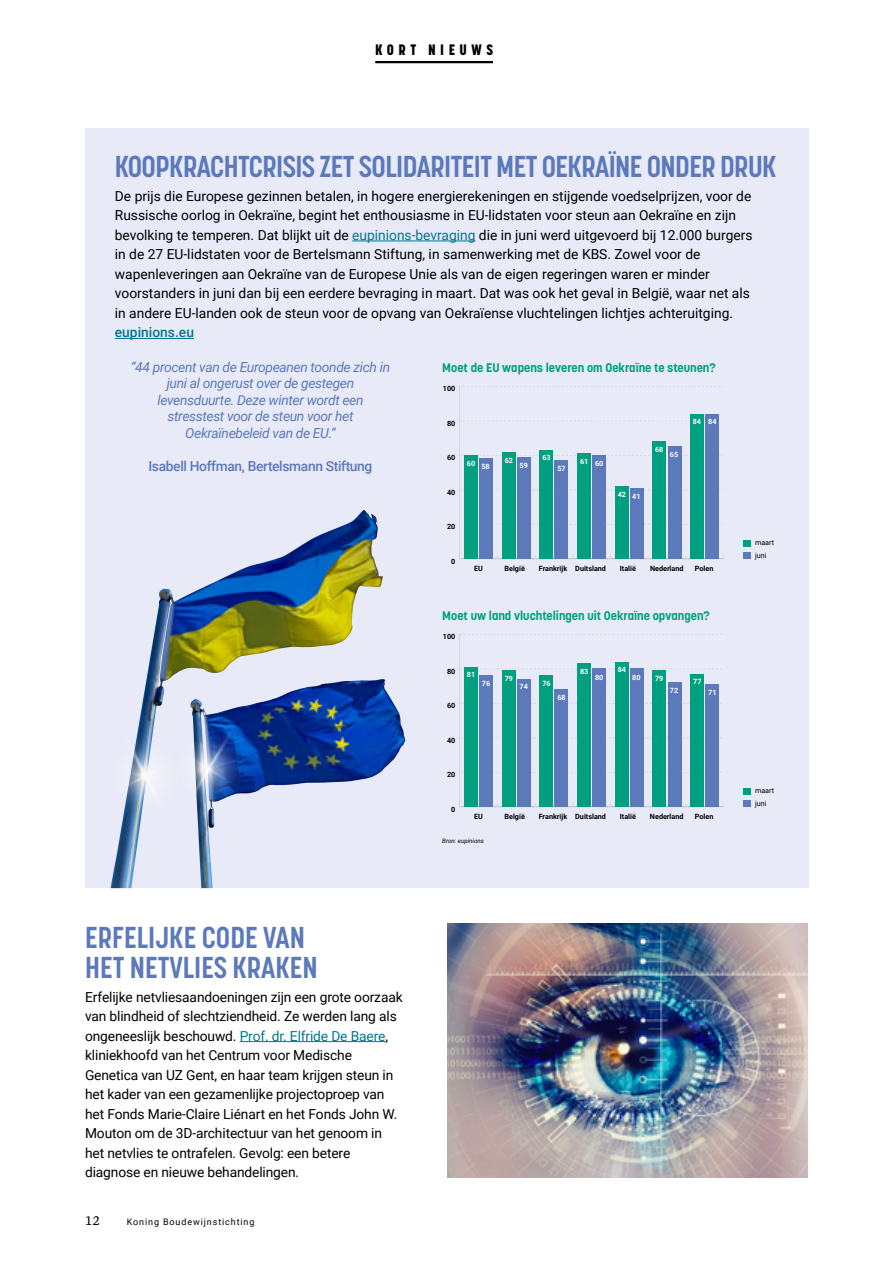
<style>
.page{position:relative;width:893px;height:1263px;background:#fff}
.page>*{position:absolute;margin:0;border:0;box-sizing:border-box;transform-origin:0 0}
.t1{font:700 30px "Korolev Condensed";letter-spacing:-.02em;color:#5c79bb}
.t2{font:700 30px/30px "Korolev Condensed";color:#5c79bb}
.t3{font:800 15px "Korolev Condensed";letter-spacing:.3em;color:#000}
.t4{font:15px "Neuton";color:#000}
.t5{font:13.8px/19.5px "Roboto";color:#000}
.t6{font:italic 13.8px/16.5px "Roboto";letter-spacing:-.025em;color:#5c79bb;text-align:center}
.t7{font:500 13.8px "Roboto";letter-spacing:-.025em;color:#5c79bb}
.t8{font:500 13.8px "Roboto";color:#00778e}
.t9{font:700 12.45px "Korolev";color:#009f80}
.t10{font:9px "Roboto";letter-spacing:.1em;color:#000}
.t11{font:700 7.2px "Roboto";color:#000}
.t12{font:700 7.2px "Roboto";color:#fff}
.t13{font:7.2px "Roboto";color:#000}
.t14{font:italic 6.15px "Roboto";color:#000}
.s1{color:#00778e}
</style>
<div class="page">
<div style="left:85px;top:128px;width:723px;height:760px;background:#e8eaf7"></div>
<hr style="left:240px;top:1041px;width:145px;height:1px;background:#00778e">
<hr style="left:352px;top:241px;width:124px;height:1px;background:#00778e">
<hr style="left:115px;top:338px;width:79px;height:1px;background:#00778e">
<hr style="left:375px;top:61px;width:118px;height:2px;background:#000">
<hr style="left:460px;top:559px;width:264px;height:1px;background:#dadada">
<hr style="left:459px;top:386px;width:1px;height:173px;background:#dadada">
<svg style="left:460px;top:524px;width:263px;height:1px"></svg>
<svg style="left:463px;top:490px;width:257px;height:1px"></svg>
<svg style="left:460px;top:455px;width:263px;height:1px"></svg>
<svg style="left:463px;top:421px;width:257px;height:1px"></svg>
<svg style="left:460px;top:386px;width:263px;height:1px"></svg>
<div style="left:744px;top:552px;width:7px;height:7px;background:#5c79bb"></div>
<div style="left:479px;top:459px;width:14px;height:100px;background:#5c79bb"></div>
<div style="left:517px;top:457px;width:13px;height:102px;background:#5c79bb"></div>
<div style="left:555px;top:461px;width:13px;height:98px;background:#5c79bb"></div>
<div style="left:592px;top:455px;width:14px;height:104px;background:#5c79bb"></div>
<div style="left:630px;top:488px;width:14px;height:71px;background:#5c79bb"></div>
<div style="left:668px;top:447px;width:13px;height:112px;background:#5c79bb"></div>
<div style="left:705px;top:414px;width:14px;height:145px;background:#5c79bb"></div>
<div style="left:744px;top:540px;width:7px;height:7px;background:#009f80"></div>
<div style="left:464px;top:455px;width:14px;height:104px;background:#009f80"></div>
<div style="left:502px;top:452px;width:13px;height:107px;background:#009f80"></div>
<div style="left:539px;top:450px;width:14px;height:109px;background:#009f80"></div>
<div style="left:577px;top:454px;width:14px;height:105px;background:#009f80"></div>
<div style="left:615px;top:486px;width:13px;height:73px;background:#009f80"></div>
<div style="left:653px;top:442px;width:13px;height:117px;background:#009f80"></div>
<div style="left:690px;top:414px;width:14px;height:145px;background:#009f80"></div>
<hr style="left:460px;top:807px;width:264px;height:1px;background:#dadada">
<hr style="left:459px;top:634px;width:1px;height:173px;background:#dadada">
<svg style="left:460px;top:772px;width:262px;height:1px"></svg>
<svg style="left:460px;top:738px;width:262px;height:1px"></svg>
<svg style="left:460px;top:703px;width:262px;height:1px"></svg>
<svg style="left:460px;top:669px;width:262px;height:1px"></svg>
<svg style="left:460px;top:634px;width:262px;height:1px"></svg>
<div style="left:479px;top:676px;width:14px;height:131px;background:#5c79bb"></div>
<div style="left:517px;top:679px;width:13px;height:128px;background:#5c79bb"></div>
<div style="left:555px;top:690px;width:13px;height:117px;background:#5c79bb"></div>
<div style="left:592px;top:669px;width:14px;height:138px;background:#5c79bb"></div>
<div style="left:630px;top:669px;width:14px;height:138px;background:#5c79bb"></div>
<div style="left:668px;top:683px;width:13px;height:124px;background:#5c79bb"></div>
<div style="left:705px;top:684px;width:14px;height:123px;background:#5c79bb"></div>
<div style="left:464px;top:667px;width:14px;height:140px;background:#009f80"></div>
<div style="left:502px;top:671px;width:13px;height:136px;background:#009f80"></div>
<div style="left:539px;top:676px;width:14px;height:131px;background:#009f80"></div>
<div style="left:577px;top:664px;width:14px;height:143px;background:#009f80"></div>
<div style="left:615px;top:662px;width:13px;height:145px;background:#009f80"></div>
<div style="left:653px;top:671px;width:13px;height:136px;background:#009f80"></div>
<div style="left:690px;top:674px;width:14px;height:133px;background:#009f80"></div>
<div style="left:744px;top:800px;width:7px;height:7px;background:#5c79bb"></div>
<div style="left:744px;top:788px;width:7px;height:7px;background:#009f80"></div>
<img style="left:448px;top:924px;width:360px;height:253px">
<img style="left:110px;top:510px;width:273px;height:378px">
<img style="left:190px;top:680px;width:215px;height:208px">
<img style="left:110px;top:675px;width:134px;height:204px">
<img style="left:121px;top:679px;width:176px;height:185px">
<p class="t3" style="left:375px;top:40px;width:119px">KORT NIEUWS</p>
<h1 class="t1" style="left:115px;top:149px;width:663px">KOOPKRACHTCRISIS ZET SOLIDARITEIT MET OEKRAÏNE ONDER DRUK</h1>
<p class="t5" style="left:115px;top:186px;width:639px">De prijs die Europese gezinnen betalen, in hogere energierekeningen en stijgende voedselprijzen, voor de Russische oorlog in Oekraïne, begint het enthousiasme in EU-lidstaten voor steun aan Oekraïne en zijn bevolking te temperen. Dat blijkt uit de <span class="s1">eupinions-bevraging</span> die in juni werd uitgevoerd bij 12.000 burgers in de 27 EU-lidstaten voor de Bertelsmann Stiftung, in samenwerking met de KBS. Zowel voor de wapenleveringen aan Oekraïne van de Europese Unie als van de eigen regeringen waren er minder voorstanders in juni dan bij een eerdere bevraging in maart. Dat was ook het geval in België, waar net als in andere EU-landen ook de steun voor de opvang van Oekraïense vluchtelingen lichtjes achteruitging.</p>
<p class="t8" style="left:115px;top:323px;width:81px">eupinions.eu</p>
<p class="t6" style="left:131px;top:358px;width:261px">“44 procent van de Europeanen toonde zich in juni al ongerust over de gestegen levensduurte. Deze winter wordt een stresstest voor de steun voor het Oekraïnebeleid van de EU.”</p>
<p class="t7" style="left:148px;top:456px;width:226px">Isabell Hoffman, Bertelsmann Stiftung</p>
<h1 class="t2" style="left:85px;top:922px;width:234px">ERFELIJKE CODE VAN<br>HET NETVLIES KRAKEN</h1>
<p class="t5" style="left:85px;top:986px;width:319px">Erfelijke netvliesaandoeningen zijn een grote oorzaak van blindheid of slechtziendheid. Ze werden lang als ongeneeslijk beschouwd. <span class="s1">Prof. dr. Elfride De Baere</span>, kliniekhoofd van het Centrum voor Medische Genetica van UZ Gent, en haar team krijgen steun in het kader van een gezamenlijke projectoproep van het Fonds Marie-Claire Liénart en het Fonds John W.<br>Mouton om de 3D-architectuur van het genoom in het netvlies te ontrafelen. Gevolg: een betere diagnose en nieuwe behandelingen.</p>
<p class="t4" style="left:85px;top:1211px;width:16px">12</p>
<p class="t10" style="left:127px;top:1215px;width:129px">Koning Boudewijnstichting</p>
<p class="t9" style="left:442px;top:359px;width:275px">Moet de EU wapens leveren om Oekraïne te steunen?</p>
<p class="t11" style="left:443px;top:383px;width:14px">100</p>
<p class="t11" style="left:447px;top:418px;width:10px">80</p>
<p class="t11" style="left:447px;top:452px;width:10px">60</p>
<p class="t11" style="left:447px;top:487px;width:10px">40</p>
<p class="t11" style="left:447px;top:521px;width:10px">20</p>
<p class="t11" style="left:451px;top:556px;width:6px">0</p>
<p class="t12" style="left:467px;top:460px;width:24px">60 58</p>
<p class="t12" style="left:505px;top:455px;width:10px">62</p>
<p class="t12" style="left:520px;top:460px;width:10px">59</p>
<p class="t12" style="left:542px;top:453px;width:10px">63</p>
<p class="t12" style="left:557px;top:463px;width:10px">57</p>
<p class="t12" style="left:580px;top:457px;width:25px">61 60</p>
<p class="t12" style="left:618px;top:490px;width:24px">42 41</p>
<p class="t12" style="left:655px;top:445px;width:10px">68</p>
<p class="t12" style="left:670px;top:450px;width:10px">65</p>
<p class="t12" style="left:693px;top:417px;width:25px">84 84</p>
<p class="t11" style="left:474px;top:563px;width:10px">EU</p>
<p class="t11" style="left:504px;top:563px;width:22px">België</p>
<p class="t11" style="left:539px;top:563px;width:69px">Frankrijk Duitsland</p>
<p class="t11" style="left:620px;top:563px;width:18px">Italië</p>
<p class="t11" style="left:650px;top:563px;width:35px">Nederland</p>
<p class="t11" style="left:695px;top:563px;width:20px">Polen</p>
<p class="t9" style="left:442px;top:607px;width:269px">Moet uw land vluchtelingen uit Oekraïne opvangen?</p>
<p class="t11" style="left:443px;top:631px;width:14px">100</p>
<p class="t11" style="left:447px;top:666px;width:10px">80</p>
<p class="t11" style="left:447px;top:700px;width:10px">60</p>
<p class="t11" style="left:447px;top:735px;width:10px">40</p>
<p class="t11" style="left:447px;top:769px;width:10px">20</p>
<p class="t11" style="left:451px;top:804px;width:6px">0</p>
<p class="t12" style="left:467px;top:670px;width:10px">81</p>
<p class="t12" style="left:482px;top:679px;width:10px">76</p>
<p class="t12" style="left:505px;top:673px;width:10px">79</p>
<p class="t12" style="left:520px;top:682px;width:10px">74</p>
<p class="t12" style="left:542px;top:679px;width:10px">76</p>
<p class="t12" style="left:557px;top:693px;width:10px">68</p>
<p class="t12" style="left:580px;top:667px;width:10px">83</p>
<p class="t12" style="left:595px;top:672px;width:10px">80</p>
<p class="t12" style="left:618px;top:665px;width:10px">84</p>
<p class="t12" style="left:632px;top:672px;width:10px">80</p>
<p class="t12" style="left:655px;top:673px;width:10px">79</p>
<p class="t12" style="left:670px;top:685px;width:10px">72</p>
<p class="t12" style="left:693px;top:676px;width:10px">77</p>
<p class="t12" style="left:708px;top:687px;width:10px">71</p>
<p class="t11" style="left:474px;top:811px;width:10px">EU</p>
<p class="t11" style="left:504px;top:811px;width:22px">België</p>
<p class="t11" style="left:539px;top:811px;width:69px">Frankrijk Duitsland</p>
<p class="t11" style="left:620px;top:811px;width:18px">Italië</p>
<p class="t11" style="left:650px;top:811px;width:35px">Nederland</p>
<p class="t11" style="left:695px;top:811px;width:20px">Polen</p>
<p class="t14" style="left:442px;top:836px;width:43px">Bron: eupinions</p>
<p class="t13" style="left:755px;top:538px;width:21px">maart</p>
<p class="t13" style="left:755px;top:550px;width:13px">juni</p>
<p class="t13" style="left:755px;top:786px;width:21px">maart</p>
<p class="t13" style="left:755px;top:798px;width:13px">juni</p>
</div>
